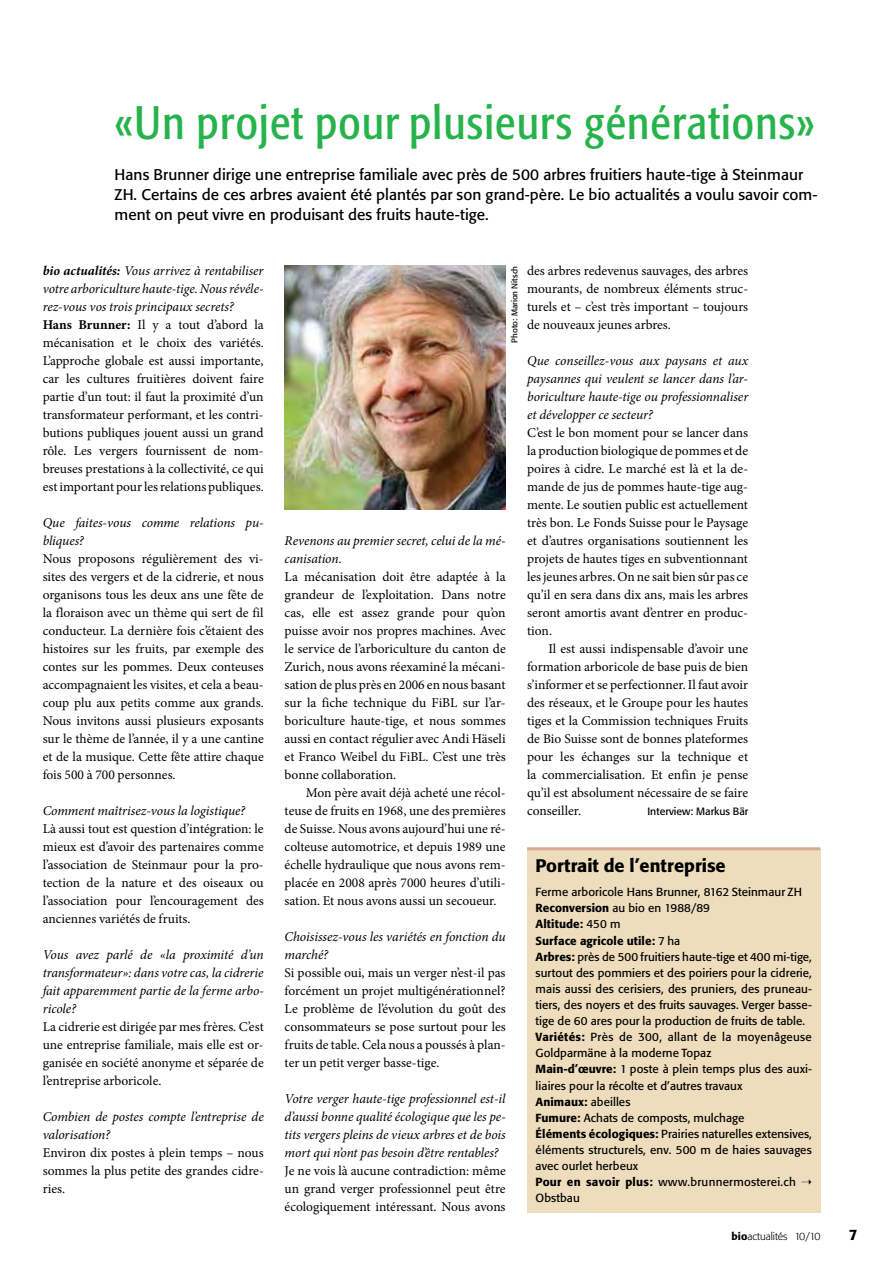
<style>
.page{position:relative;width:893px;height:1263px;background:#fff}
.page>*{position:absolute;margin:0;border:0;box-sizing:border-box;transform-origin:0 0}
.t1{font:condensed 46.5px "Formata BQ";letter-spacing:.025em;color:#27b34b}
.t2{font:500 18px "Formata BQ";color:#000}
.t3{font:15.3px/19.8px "Formata BQ";letter-spacing:.005em;color:#000}
.t4{font:500 15px "Formata BQ";color:#000}
.t5{font:13.5px/18px "Minion Pro";color:#000;text-align:justify}
.t6{font:italic 13.5px/18px "Minion Pro";letter-spacing:-.005em;color:#000}
.t7{font:11.55px/16px "Formata BQ";letter-spacing:.005em;color:#000}
.t8{font:10.5px "Formata BQ";color:#000}
.t9{font:300 10.5px "Formata BQ";color:#000}
.t10{font:8.25px "Formata BQ";color:#000}
.s1{font-weight:700;font-style:italic}
.s2{font-style:italic}
.s3{font-weight:700}
.s4{font-weight:500}
</style>
<div class="page">
<img style="left:285px;top:266px;width:221px;height:244px">
<div style="left:527px;top:849px;width:293px;height:364px;background:#eeddbd"></div>
<hr style="left:527px;top:847px;width:293px;height:3px;background:#d7aa93">
<h1 class="t1" style="left:115px;top:103px;width:702px">«Un projet pour plusieurs générations»</h1>
<p class="t3" style="left:115px;top:166px;width:704px">Hans Brunner dirige une entreprise familiale avec près de 500 arbres fruitiers haute-tige à Steinmaur<br>ZH. Certains de ces arbres avaient été plantés par son grand-père. Le bio actualités a voulu savoir com&shy;ment on peut vivre en produisant des fruits haute-tige.</p>
<p class="t5" style="left:43px;top:263px;width:223px;text-align:left"><span class="s1">bio actualités:</span> <span class="s2">Vous arrivez à rentabiliser votre arboriculture haute-tige. Nous révéle&shy;rez-vous vos trois principaux secrets?<br></span><span class="s3">Hans Brunner:</span> Il y a tout d’abord la mécanisation et le choix des variétés.<br>L’approche globale est aussi importante, car les cultures fruitières doivent faire partie d’un tout: il faut la proximité d’un transformateur performant, et les contri&shy;butions publiques jouent aussi un grand rôle. Les vergers fournissent de nom&shy;breuses prestations à la collectivité, ce qui est important pour les relations publiques.</p>
<p class="t6" style="left:43px;top:515px;width:223px">Que faites-vous comme relations pu&shy;bliques?</p>
<p class="t5" style="left:43px;top:551px;width:223px">Nous proposons régulièrement des vi&shy;sites des vergers et de la cidrerie, et nous organisons tous les deux ans une fête de la floraison avec un thème qui sert de fil conducteur. La dernière fois c’étaient des histoires sur les fruits, par exemple des contes sur les pommes. Deux conteuses accompagnaient les visites, et cela a beau&shy;coup plu aux petits comme aux grands.<br>Nous invitons aussi plusieurs exposants sur le thème de l’année, il y a une cantine et de la musique. Cette fête attire chaque fois 500 à 700 personnes.</p>
<p class="t6" style="left:43px;top:803px;width:204px">Comment maîtrisez-vous la logistique?</p>
<p class="t5" style="left:43px;top:821px;width:223px">Là aussi tout est question d’intégration: le mieux est d’avoir des partenaires comme l’association de Steinmaur pour la pro&shy;tection de la nature et des oiseaux ou l’association pour l’encouragement des anciennes variétés de fruits.</p>
<p class="t6" style="left:43px;top:947px;width:223px;text-align:justify">Vous avez parlé de «la proximité d’un transformateur»: dans votre cas, la cidrerie fait apparemment partie de la ferme arbo&shy;ricole?</p>
<p class="t5" style="left:43px;top:1019px;width:223px">La cidrerie est dirigée par mes frères. C’est une entreprise familiale, mais elle est or&shy;ganisée en société anonyme et séparée de l’entreprise arboricole.</p>
<p class="t6" style="left:43px;top:1109px;width:223px">Combien de postes compte l’entreprise de valorisation?</p>
<p class="t5" style="left:43px;top:1144px;width:223px">Environ dix postes à plein temps – nous sommes la plus petite des grandes cidre&shy;ries.</p>
<p class="t10" style="left:510px;top:343px;width:78px;rotate:-90deg">Photo: Marion Nitsch</p>
<p class="t6" style="left:285px;top:533px;width:222px">Revenons au premier secret, celui de la mé&shy;canisation.</p>
<p class="t5" style="left:285px;top:569px;width:223px">La mécanisation doit être adaptée à la grandeur de l’exploitation. Dans notre cas, elle est assez grande pour qu’on puisse avoir nos propres machines. Avec le service de l’arboriculture du canton de Zurich, nous avons réexaminé la mécani&shy;sation de plus près en 2006 en nous basant sur la fiche technique du FiBL sur l’ar&shy;boriculture haute-tige, et nous sommes aussi en contact régulier avec Andi Häseli et Franco Weibel du FiBL. C’est une très bonne collaboration.</p>
<p class="t5" style="left:285px;top:785px;width:223px;text-indent:21px">Mon père avait déjà acheté une récol&shy;teuse de fruits en 1968, une des premières de Suisse. Nous avons aujourd’hui une ré&shy;colteuse automotrice, et depuis 1989 une échelle hydraulique que nous avons rem&shy;placée en 2008 après 7000 heures d’utili&shy;sation. Et nous avons aussi un secoueur.</p>
<p class="t6" style="left:285px;top:929px;width:223px">Choisissez-vous les variétés en fonction du marché?</p>
<p class="t5" style="left:285px;top:965px;width:223px">Si possible oui, mais un verger n’est-il pas forcément un projet multigénérationnel?<br>Le problème de l’évolution du goût des consommateurs se pose surtout pour les fruits de table. Cela nous a poussés à plan&shy;ter un petit verger basse-tige.</p>
<p class="t6" style="left:285px;top:1091px;width:223px;text-align:justify">Votre verger haute-tige professionnel est-il d’aussi bonne qualité écologique que les pe&shy;tits vergers pleins de vieux arbres et de bois mort qui n’ont pas besoin d’être rentables?</p>
<p class="t5" style="left:285px;top:1163px;width:223px">Je ne vois là aucune contradiction: même un grand verger professionnel peut être écologiquement intéressant. Nous avons</p>
<p class="t5" style="left:527px;top:263px;width:223px">des arbres redevenus sauvages, des arbres mourants, de nombreux éléments struc&shy;turels et – c’est très important – toujours de nouveaux jeunes arbres.</p>
<p class="t6" style="left:527px;top:353px;width:223px;text-align:justify">Que conseillez-vous aux paysans et aux paysannes qui veulent se lancer dans l’ar&shy;boriculture haute-tige ou professionnaliser et développer ce secteur?</p>
<p class="t5" style="left:527px;top:425px;width:223px">C’est le bon moment pour se lancer dans la production biologique de pommes et de poires à cidre. Le marché est là et la de&shy;mande de jus de pommes haute-tige aug&shy;mente. Le soutien public est actuellement très bon. Le Fonds Suisse pour le Paysage et d’autres organisations soutiennent les projets de hautes tiges en subventionnant les jeunes arbres. On ne sait bien sûr pas ce qu’il en sera dans dix ans, mais les arbres seront amortis avant d’entrer en produc&shy;tion.</p>
<p class="t5" style="left:527px;top:641px;width:223px;text-indent:21px">Il est aussi indispensable d’avoir une formation arboricole de base puis de bien s’informer et se perfectionner. Il faut avoir des réseaux, et le Groupe pour les hautes tiges et la Commission techniques Fruits de Bio Suisse sont de bonnes plateformes pour les échanges sur la technique et la commercialisation. Et enfin je pense qu’il est absolument nécessaire de se faire conseiller.</p>
<p class="t8" style="left:647px;top:806px;width:102px">Interview: Markus Bär</p>
<h2 class="t2" style="left:536px;top:857px;width:192px">Portrait de l’entreprise</h2>
<p class="t7" style="left:536px;top:885px;width:278px">Ferme arboricole Hans Brunner, 8162 Steinmaur ZH <span class="s4">Reconversion</span> au bio en 1988/89<br><span class="s4">Altitude:</span> 450 m<br><span class="s4">Surface agricole utile:</span> 7 ha<br><span class="s4">Arbres:</span> près de 500 fruitiers haute-tige et 400 mi-tige, surtout des pommiers et des poiriers pour la cidrerie, mais aussi des cerisiers, des pruniers, des pruneau&shy;tiers, des noyers et des fruits sauvages. Verger basse&shy;tige de 60 ares pour la production de fruits de table.<br><span class="s4">Variétés:</span> Près de 300, allant de la moyenâgeuse Goldparmäne à la moderne Topaz<br><span class="s4">Main-d’œuvre:</span> 1 poste à plein temps plus des auxi&shy;liaires pour la récolte et d’autres travaux<br><span class="s4">Animaux:</span> abeilles<br><span class="s4">Fumure:</span> Achats de composts, mulchage<br><span class="s4">Éléments écologiques:</span> Prairies naturelles extensives, éléments structurels, env. 500 m de haies sauvages avec ourlet herbeux<br><span class="s4">Pour en savoir plus:</span> www.brunnermosterei.ch ➝ Obstbau</p>
<p class="t9" style="left:732px;top:1232px;width:91px"><span class="s4">bio</span>actualités 10/10</p>
<p class="t4" style="left:849px;top:1228px;width:10px">7</p>
</div>
